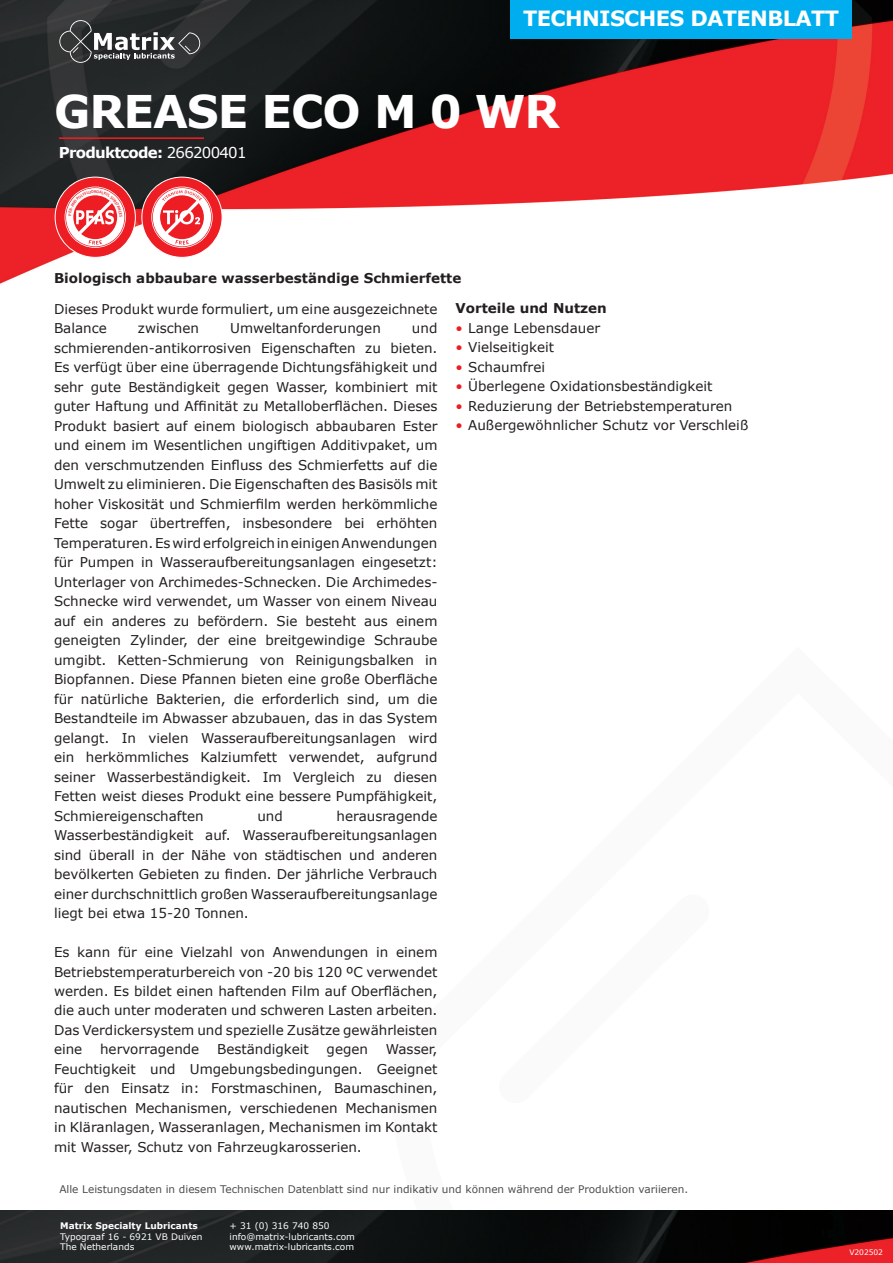
<style>
.page{position:relative;width:893px;height:1263px;background:#fff}
.page>*{position:absolute;margin:0;border:0;box-sizing:border-box;transform-origin:0 0}
.t1{font:700 45px "Verdana";letter-spacing:-.025em;color:#fff}
.t2{font:700 21px "Verdana";letter-spacing:-.03em;color:#fff}
.t3{font:700 15px "Verdana";letter-spacing:-.05em;color:#fff}
.t4{font:13.5px/19.5px "Verdana";color:#231f20;text-align:justify}
.t5{font:700 13.5px "Verdana";color:#231f20}
.t6{font:10.5px "Verdana";color:#231f20}
.t7{font:9px/10.5px "Verdana";color:#fff}
.t8{font:700 9px "Verdana";color:#fff}
.t9{font:7.5px "Verdana";color:#fff}
.s1{font-weight:400}
.s2{color:#ee1d23}
</style>
<div class="page">
<img style="left:0;top:0;width:893px;height:284px">
<div style="left:510px;top:0;width:342px;height:38px;background:#00aeef"></div>
<svg style="left:59px;top:20px;width:141px;height:43px;background:#4f5152"></svg>
<img style="left:0;top:1211px;width:893px;height:52px">
<hr style="left:59px;top:137px;width:145px;height:2px;background:#ee1d23">
<svg style="left:55px;top:177px;width:168px;height:81px"></svg>
<h2 class="t2" style="left:523px;top:5px;width:318px">TECHNISCHES DATENBLATT</h2>
<h1 class="t1" style="left:54px;top:83px;width:507px">GREASE ECO M 0 WR</h1>
<p class="t3" style="left:59px;top:143px;width:189px">Produktcode: <span class="s1">266200401</span></p>
<p class="t5" style="left:54px;top:270px;width:409px">Biologisch abbaubare wasserbeständige Schmierfette</p>
<p class="t4" style="left:54px;top:299px;width:385px">Dieses Produkt wurde formuliert, um eine ausgezeichnete<br>Balance</p>
<p class="t4" style="left:138px;top:319px;width:63px">zwischen</p>
<p class="t4" style="left:230px;top:319px;width:152px">Umweltanforderungen</p>
<p class="t4" style="left:54px;top:319px;width:385px;text-indent:358px">und schmierenden-antikorrosiven Eigenschaften zu bieten.<br>Es verfügt über eine überragende Dichtungsfähigkeit und sehr gute Beständigkeit gegen Wasser, kombiniert mit guter Haftung und Affinität zu Metalloberflächen. Dieses Produkt basiert auf einem biologisch abbaubaren Ester und einem im Wesentlichen ungiftigen Additivpaket, um den verschmutzenden Einfluss des Schmierfetts auf die Umwelt zu eliminieren. Die Eigenschaften des Basisöls mit hoher Viskosität und Schmierfilm werden herkömmliche Fette sogar übertreffen, insbesondere bei erhöhten Temperaturen. Es wird erfolgreich in einigen Anwendungen für Pumpen in Wasseraufbereitungsanlagen eingesetzt:<br>Unterlager von Archimedes-Schnecken. Die Archimedes-Schnecke wird verwendet, um Wasser von einem Niveau auf ein anderes zu befördern. Sie besteht aus einem geneigten Zylinder, der eine breitgewindige Schraube umgibt. Ketten-Schmierung von Reinigungsbalken in Biopfannen. Diese Pfannen bieten eine große Oberfläche für natürliche Bakterien, die erforderlich sind, um die Bestandteile im Abwasser abzubauen, das in das System gelangt. In vielen Wasseraufbereitungsanlagen wird ein herkömmliches Kalziumfett verwendet, aufgrund seiner Wasserbeständigkeit. Im Vergleich zu diesen Fetten weist dieses Produkt eine bessere Pumpfähigkeit, Schmiereigenschaften</p>
<p class="t4" style="left:54px;top:806px;width:385px;text-indent:283px">herausragende Wasserbeständigkeit auf. Wasseraufbereitungsanlagen sind überall in der Nähe von städtischen und anderen bevölkerten Gebieten zu finden. Der jährliche Verbrauch einer durchschnittlich großen Wasseraufbereitungsanlage liegt bei etwa 15-20 Tonnen.</p>
<p class="t4" style="left:54px;top:942px;width:385px">Es kann für eine Vielzahl von Anwendungen in einem Betriebstemperaturbereich von -20 bis 120 ºC verwendet werden. Es bildet einen haftenden Film auf Oberflächen, die auch unter moderaten und schweren Lasten arbeiten.<br>Das Verdickersystem und spezielle Zusätze gewährleisten eine</p>
<p class="t4" style="left:257px;top:806px;width:27px">und</p>
<p class="t4" style="left:100px;top:1040px;width:101px">hervorragende</p>
<p class="t4" style="left:217px;top:1040px;width:93px">Beständigkeit</p>
<p class="t4" style="left:327px;top:1040px;width:43px">gegen</p>
<p class="t4" style="left:54px;top:1040px;width:385px;text-indent:332px">Wasser, Feuchtigkeit und Umgebungsbedingungen. Geeignet für den Einsatz in: Forstmaschinen, Baumaschinen, nautischen Mechanismen, verschiedenen Mechanismen in Kläranlagen, Wasseranlagen, Mechanismen im Kontakt mit Wasser, Schutz von Fahrzeugkarosserien.</p>
<p class="t5" style="left:455px;top:300px;width:153px">Vorteile und Nutzen</p>
<p class="t4" style="left:455px;top:318px;width:146px"><span class="s2">•</span> Lange Lebensdauer</p>
<p class="t4" style="left:455px;top:338px;width:100px"><span class="s2">•</span> Vielseitigkeit</p>
<p class="t4" style="left:455px;top:357px;width:91px"><span class="s2">•</span> Schaumfrei</p>
<p class="t4" style="left:455px;top:377px;width:258px"><span class="s2">•</span> Überlegene Oxidationsbeständigkeit</p>
<p class="t4" style="left:455px;top:396px;width:278px"><span class="s2">•</span> Reduzierung der Betriebstemperaturen</p>
<p class="t4" style="left:455px;top:416px;width:294px"><span class="s2">•</span> Außergewöhnlicher Schutz vor Verschleiß</p>
<p class="t6" style="left:59px;top:1183px;width:630px">Alle Leistungsdaten in diesem Technischen Datenblatt sind nur indikativ und können während der Produktion variieren.</p>
<p class="t8" style="left:60px;top:1220px;width:139px">Matrix Specialty Lubricants</p>
<p class="t7" style="left:60px;top:1231px;width:144px">Typograaf 16 - 6921 VB Duiven<br>The Netherlands</p>
<p class="t7" style="left:230px;top:1221px;width:127px">+ 31 (0) 316 740 850 info@matrix-lubricants.com www.matrix-lubricants.com</p>
<p class="t9" style="left:849px;top:1247px;width:35px">V202502</p>
</div>
